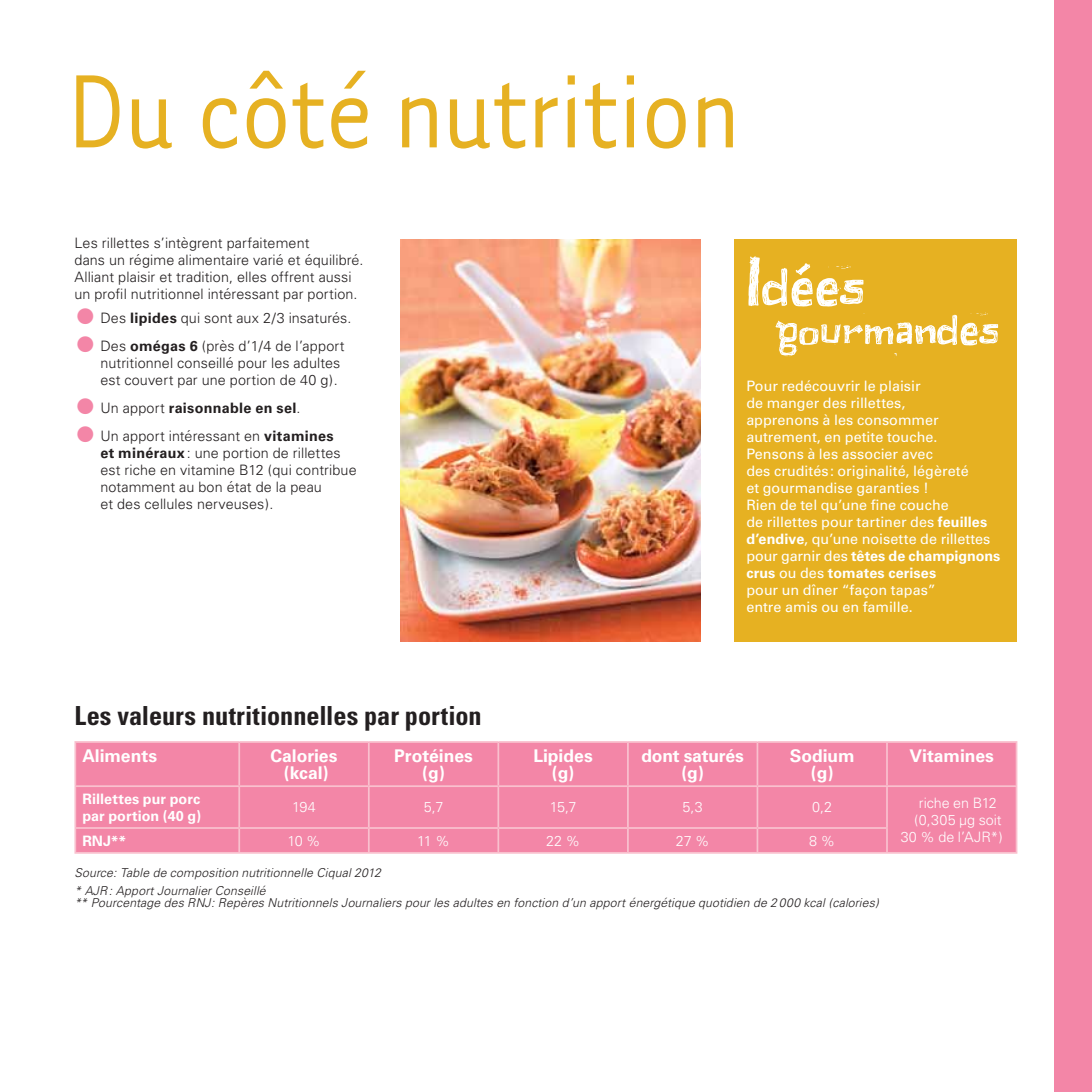
<style>
.page{position:relative;width:1092px;height:1092px;background:#fff}
.page>*{position:absolute;margin:0;border:0;box-sizing:border-box;transform-origin:0 0}
.t1{font:119.88px "Tarzana Narrow";letter-spacing:-.03em;color:#e6b122}
.t2{font:700 condensed 26.25px "Univers";color:#231f20}
.t3{font:700 17.5px/17px "Univers CE";letter-spacing:-.005em;color:#fff;text-align:center}
.t4{font:300 14.35px/17px "Univers CE";letter-spacing:.005em;color:#231f20}
.t5{font:500 14.35px/17px "Univers CE";color:#fff}
.t6{font:300 14.35px/17px "Univers CE";letter-spacing:-.005em;color:#fff;text-align:center}
.t7{font:700 14.35px/17px "Univers CE";letter-spacing:.005em;color:#fff}
.t8{font:700 14.35px "Univers CE";letter-spacing:.02em;color:#231f20}
.t9{font:italic 300 12.25px/17.5px "Univers CE";letter-spacing:.01em;color:#231f20}
.s1{font-size:43.75px;color:#f386a7}
.s2{font-weight:700}
.s3{font-weight:300;font-size:43.75px;color:#f386a7}
.s4{font-weight:300}
</style>
<div class="page">
<div style="left:1054px;top:0;width:37px;height:1091px;background:#f386a7"></div>
<div style="left:76px;top:742px;width:939px;height:109px;background:#f386a7"></div>
<hr style="left:74px;top:741px;width:165px;height:1px;background:#f9c0ce">
<hr style="left:74px;top:742px;width:2px;height:43px;background:#f9c0ce">
<hr style="left:239px;top:741px;width:130px;height:1px;background:#f9c0ce">
<hr style="left:238px;top:742px;width:2px;height:43px;background:#f9c0ce">
<hr style="left:369px;top:741px;width:129px;height:1px;background:#f9c0ce">
<hr style="left:368px;top:742px;width:1px;height:43px;background:#f9c0ce">
<hr style="left:498px;top:741px;width:130px;height:1px;background:#f9c0ce">
<hr style="left:497px;top:742px;width:2px;height:43px;background:#f9c0ce">
<hr style="left:628px;top:741px;width:129px;height:1px;background:#f9c0ce">
<hr style="left:627px;top:742px;width:1px;height:43px;background:#f9c0ce">
<hr style="left:757px;top:741px;width:129px;height:1px;background:#f9c0ce">
<hr style="left:756px;top:742px;width:2px;height:43px;background:#f9c0ce">
<hr style="left:886px;top:741px;width:131px;height:1px;background:#f9c0ce">
<hr style="left:886px;top:742px;width:1px;height:43px;background:#f9c0ce">
<hr style="left:1015px;top:742px;width:2px;height:43px;background:#f9c0ce">
<hr style="left:74px;top:785px;width:165px;height:2px;background:#f9c0ce">
<hr style="left:74px;top:787px;width:2px;height:40px;background:#f9c0ce">
<hr style="left:239px;top:785px;width:130px;height:2px;background:#f9c0ce">
<hr style="left:238px;top:787px;width:2px;height:40px;background:#f9c0ce">
<hr style="left:369px;top:785px;width:129px;height:2px;background:#f9c0ce">
<hr style="left:368px;top:787px;width:1px;height:40px;background:#f9c0ce">
<hr style="left:498px;top:785px;width:130px;height:2px;background:#f9c0ce">
<hr style="left:497px;top:787px;width:2px;height:40px;background:#f9c0ce">
<hr style="left:628px;top:785px;width:129px;height:2px;background:#f9c0ce">
<hr style="left:627px;top:787px;width:1px;height:40px;background:#f9c0ce">
<hr style="left:757px;top:785px;width:129px;height:2px;background:#f9c0ce">
<hr style="left:756px;top:787px;width:2px;height:40px;background:#f9c0ce">
<hr style="left:886px;top:785px;width:131px;height:2px;background:#f9c0ce">
<hr style="left:886px;top:787px;width:1px;height:40px;background:#f9c0ce">
<hr style="left:1015px;top:787px;width:2px;height:41px;background:#f9c0ce">
<hr style="left:1015px;top:828px;width:2px;height:23px;background:#f9c0ce">
<hr style="left:886px;top:851px;width:131px;height:2px;background:#f9c0ce">
<hr style="left:74px;top:827px;width:165px;height:1px;background:#f9c0ce">
<hr style="left:74px;top:828px;width:2px;height:23px;background:#f9c0ce">
<hr style="left:239px;top:827px;width:130px;height:1px;background:#f9c0ce">
<hr style="left:238px;top:828px;width:2px;height:23px;background:#f9c0ce">
<hr style="left:369px;top:827px;width:129px;height:1px;background:#f9c0ce">
<svg style="left:368px;top:828px;width:1px;height:23px"></svg>
<hr style="left:498px;top:827px;width:130px;height:1px;background:#f9c0ce">
<hr style="left:497px;top:828px;width:2px;height:23px;background:#f9c0ce">
<hr style="left:628px;top:827px;width:129px;height:1px;background:#f9c0ce">
<svg style="left:627px;top:828px;width:1px;height:23px"></svg>
<hr style="left:757px;top:827px;width:130px;height:1px;background:#f9c0ce">
<hr style="left:756px;top:828px;width:2px;height:23px;background:#f9c0ce">
<svg style="left:886px;top:828px;width:1px;height:23px"></svg>
<hr style="left:74px;top:851px;width:554px;height:2px;background:#f9c0ce">
<hr style="left:628px;top:851px;width:258px;height:2px;background:#f9c0ce">
<div style="left:734px;top:239px;width:283px;height:402px;background:#e6b122"></div>
<img style="left:400px;top:239px;width:300px;height:402px">
<svg style="left:748px;top:256px;width:250px;height:101px"></svg>
<h1 class="t1" style="left:66px;top:62px;width:676px">Du côté nutrition</h1>
<p class="t4" style="left:74px;top:236px;width:291px">Les rillettes s’intègrent parfaitement<br>dans un régime alimentaire varié et équilibré.<br>Alliant plaisir et tradition, elles offrent aussi un profil nutritionnel intéressant par portion.</p>
<p class="t4" style="left:74px;top:311px;width:278px"><span class="s1">•</span> Des <span class="s2">lipides</span> qui sont aux 2/3 insaturés.</p>
<p class="t4" style="left:100px;top:339px;width:246px;text-indent:-26px"><span class="s1">•</span> Des <span class="s2">omégas 6</span> (près d’1/4 de l’apport nutritionnel conseillé pour les adultes est couvert par une portion de 40 g).</p>
<p class="t8" style="left:74px;top:403px;width:227px"><span class="s3">•</span> <span class="s4">Un apport</span> raisonnable en sel<span class="s4">.</span></p>
<p class="t4" style="left:100px;top:429px;width:258px;text-indent:-26px"><span class="s1">•</span> Un apport intéressant en <span class="s2">vitamines<br>et minéraux</span> : une portion de rillettes est riche en vitamine B12 (qui contribue notamment au bon état de la peau<br>et des cellules nerveuses).</p>
<p class="t5" style="left:746px;top:379px;width:255px">Pour redécouvrir le plaisir<br>de manger des rillettes,<br>apprenons à les consommer autrement, en petite touche.<br>Pensons à les associer avec<br>des crudités : originalité, légèreté<br>et gourmandise garanties !<br>Rien de tel qu’une fine couche<br>de rillettes pour tartiner des <span class="s2">feuilles d’endive</span>, qu’une noisette de rillettes pour garnir des <span class="s2">têtes de champignons crus</span> ou des <span class="s2">tomates cerises<br></span>pour un dîner “façon tapas”<br>entre amis ou en famille.</p>
<h2 class="t2" style="left:74px;top:705px;width:409px">Les valeurs nutritionnelles par portion</h2>
<p class="t3" style="left:82px;top:749px;width:76px">Aliments</p>
<p class="t3" style="left:270px;top:749px;width:68px">Calories (kcal)</p>
<p class="t3" style="left:394px;top:749px;width:80px">Protéines (g)</p>
<p class="t3" style="left:533px;top:749px;width:61px">Lipides (g)</p>
<p class="t3" style="left:641px;top:749px;width:104px">dont saturés (g)</p>
<p class="t3" style="left:789px;top:749px;width:66px">Sodium (g)</p>
<p class="t3" style="left:909px;top:749px;width:86px">Vitamines</p>
<p class="t7" style="left:82px;top:792px;width:120px">Rillettes pur porc par portion (40 g)</p>
<p class="t6" style="left:292px;top:800px;width:25px">194</p>
<p class="t6" style="left:424px;top:800px;width:21px">5,7</p>
<p class="t6" style="left:549px;top:800px;width:28px">15,7</p>
<p class="t6" style="left:682px;top:800px;width:22px">5,3</p>
<p class="t6" style="left:812px;top:800px;width:22px">0,2</p>
<p class="t6" style="left:914px;top:796px;width:89px">riche en B12 (0,305 μg soit</p>
<p class="t7" style="left:82px;top:833px;width:46px">RNJ**</p>
<p class="t6" style="left:287px;top:833px;width:35px">10 %</p>
<p class="t6" style="left:417px;top:833px;width:34px">11 %</p>
<p class="t6" style="left:546px;top:833px;width:36px">22 %</p>
<p class="t6" style="left:675px;top:833px;width:35px">27 %</p>
<p class="t6" style="left:809px;top:833px;width:27px">8 %</p>
<p class="t6" style="left:900px;top:830px;width:104px">30 % de l’AJR*)</p>
<p class="t9" style="left:74px;top:865px;width:308px">Source: Table de composition nutritionnelle Ciqual 2012 * AJR : Apport Journalier Conseillé</p>
<p class="t9" style="left:74px;top:895px;width:805px">** Pourcentage des RNJ: Repères Nutritionnels Journaliers pour les adultes en fonction d’un apport énergétique quotidien de 2 000 kcal (calories)</p>
</div>
